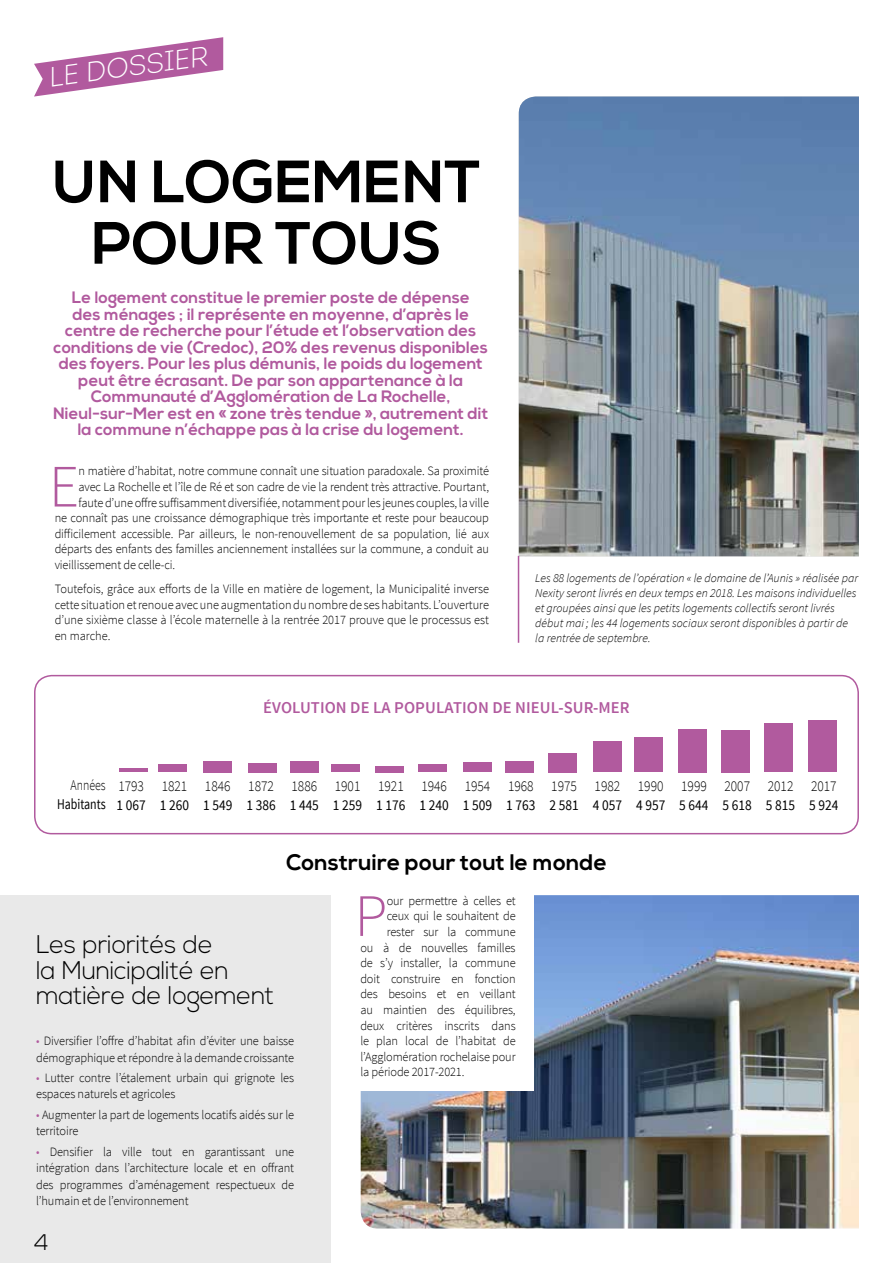
<style>
.page{position:relative;width:893px;height:1263px;background:#fff}
.page>*{position:absolute;margin:0;border:0;box-sizing:border-box;transform-origin:0 0}
.t1{font:300 60.15px "Source Sans Pro";color:#b15a9e}
.t2{font:700 59.55px/61.5px "Nexa";color:#000;text-align:center}
.t3{font:27.6px "Intro Light Alt";color:#fff}
.t4{font:300 25.5px/25.5px "Nexa";letter-spacing:-.01em;color:#000}
.t5{font:700 22.5px "Nexa";letter-spacing:.005em;color:#000}
.t6{font:300 22.5px "Nexa";color:#000}
.t7{font:700 16.5px/16.5px "Nexa";letter-spacing:.005em;color:#b15a9e;text-align:center}
.t8{font:600 16.5px "Source Sans Pro";letter-spacing:.005em;color:#b15a9e}
.t9{font:300 14.85px "Source Sans Pro";color:#000;scale:.9 1}
.t10{font:14.85px "Source Sans Pro";color:#000;scale:.9 1}
.t11{font:14.85px "Source Sans Pro";color:#000;scale:.8 1}
.t12{font:300 14.85px "Source Sans Pro";color:#000;scale:.8 1}
.t13{font:300 12.75px/16.5px "Source Sans Pro";letter-spacing:-.01em;color:#000}
.t14{font:italic 300 12px/15px "Source Sans Pro";color:#000}
.s1{color:#b15a9e}
</style>
<div class="page">
<div style="left:34px;top:675px;width:825px;height:159px;border:2px solid #b15a9e;border-radius:17px"></div>
<div style="left:0;top:895px;width:330px;height:367px;background:#e9e9e9"></div>
<img style="left:519px;top:97px;width:340px;height:459px">
<svg style="left:34px;top:37px;width:189px;height:60px"></svg>
<img style="left:361px;top:895px;width:498px;height:333px">
<div style="left:343px;top:884px;width:190px;height:207px;background:#fff"></div>
<hr style="left:119px;top:768px;width:28px;height:4px;background:#b15a9e">
<div style="left:375px;top:766px;width:28px;height:6px;background:#b15a9e"></div>
<div style="left:159px;top:764px;width:28px;height:8px;background:#b15a9e"></div>
<div style="left:332px;top:764px;width:28px;height:8px;background:#b15a9e"></div>
<div style="left:418px;top:764px;width:29px;height:8px;background:#b15a9e"></div>
<div style="left:203px;top:761px;width:28px;height:11px;background:#b15a9e"></div>
<div style="left:463px;top:763px;width:29px;height:9px;background:#b15a9e"></div>
<div style="left:505px;top:761px;width:28px;height:11px;background:#b15a9e"></div>
<div style="left:548px;top:753px;width:28px;height:19px;background:#b15a9e"></div>
<div style="left:593px;top:742px;width:28px;height:30px;background:#b15a9e"></div>
<div style="left:635px;top:737px;width:28px;height:35px;background:#b15a9e"></div>
<div style="left:678px;top:729px;width:28px;height:43px;background:#b15a9e"></div>
<div style="left:721px;top:730px;width:29px;height:42px;background:#b15a9e"></div>
<div style="left:765px;top:723px;width:28px;height:49px;background:#b15a9e"></div>
<div style="left:808px;top:720px;width:28px;height:52px;background:#b15a9e"></div>
<div style="left:248px;top:763px;width:29px;height:9px;background:#b15a9e"></div>
<div style="left:290px;top:761px;width:28px;height:11px;background:#b15a9e"></div>
<hr style="left:518px;top:556px;width:1px;height:87px;background:#b15a9e">
<h3 class="t3" style="left:46px;top:61px;width:162px;rotate:-8deg">LE DOSSIER</h3>
<h2 class="t2" style="left:53px;top:153px;width:430px">UN LOGEMENT<br>POUR TOUS</h2>
<p class="t7" style="left:53px;top:290px;width:437px">Le logement constitue le premier poste de dépense<br>des ménages ; il représente en moyenne, d’après le centre de recherche pour l’étude et l’observation des conditions de vie (Credoc), 20% des revenus disponibles des foyers. Pour les plus démunis, le poids du logement peut être écrasant. De par son appartenance à la Communauté d’Agglomération de La Rochelle, Nieul-sur-Mer est en « zone très tendue », autrement dit la commune n’échappe pas à la crise du logement.</p>
<h1 class="t1" style="left:49px;top:450px;width:32px">E</h1>
<p class="t13" style="left:78px;top:463px;width:412px">n matière d’habitat, notre commune connaît une situation paradoxale. Sa proximité</p>
<p class="t13" style="left:78px;top:478px;width:412px">avec La Rochelle et l’île de Ré et son cadre de vie la rendent très attractive. Pourtant,</p>
<p class="t13" style="left:78px;top:494px;width:412px">faute d’une offre suffisamment diversifiée, notamment pour les jeunes couples, la ville</p>
<p class="t13" style="left:55px;top:510px;width:436px">ne connaît pas une croissance démographique très importante et reste pour beaucoup</p>
<p class="t13" style="left:55px;top:525px;width:436px">difficilement accessible. Par ailleurs, le non-renouvellement de sa population, lié aux</p>
<p class="t13" style="left:55px;top:541px;width:436px">départs des enfants des familles anciennement installées sur la commune, a conduit au</p>
<p class="t13" style="left:55px;top:556px;width:122px">vieillissement de celle-ci.</p>
<p class="t13" style="left:55px;top:581px;width:436px;line-height:15.6px;text-align:justify">Toutefois, grâce aux efforts de la Ville en matière de logement, la Municipalité inverse cette situation et renoue avec une augmentation du nombre de ses habitants. L’ouverture d’une sixième classe à l’école maternelle à la rentrée 2017 prouve que le processus est en marche.</p>
<p class="t14" style="left:535px;top:570px;width:324px">Les 88 logements de l’opération « le domaine de l’Aunis » réalisée par Nexity seront livrés en deux temps en 2018. Les maisons individuelles et groupées ainsi que les petits logements collectifs seront livrés début mai ; les 44 logements sociaux seront disponibles à partir de la rentrée de septembre.</p>
<p class="t8" style="left:263px;top:697px;width:368px">ÉVOLUTION DE LA POPULATION DE NIEUL-SUR-MER</p>
<p class="t12" style="left:71px;top:776px;width:46px">Années</p>
<p class="t11" style="left:57px;top:795px;width:62px">Habitants</p>
<p class="t9" style="left:118px;top:777px;width:800px">1793 1821 1846 1872 1886 1901 1921 1946 1954 1968 1975 1982 1990 1999 2007 2012 2017</p>
<p class="t10" style="left:116px;top:796px;width:804px">1 067 1 260 1 549 1 386 1 445 1 259 1 176 1 240 1 509 1 763 2 581 4 057 4 957 5 644 5 618 5 815 5 924</p>
<h3 class="t5" style="left:286px;top:850px;width:322px">Construire pour tout le monde</h3>
<h3 class="t4" style="left:36px;top:933px;width:240px">Les priorités de<br>la Municipalité en matière de logement</h3>
<p class="t13" style="left:36px;top:1033px;width:259px"><span class="s1">•</span> Diversifier l’offre d’habitat afin d’éviter une baisse démographique et répondre à la demande croissante</p>
<p class="t13" style="left:36px;top:1069px;width:259px"><span class="s1">•</span> Lutter contre l’étalement urbain qui grignote les espaces naturels et agricoles</p>
<p class="t13" style="left:36px;top:1106px;width:259px"><span class="s1">•</span> Augmenter la part de logements locatifs aidés sur le territoire</p>
<p class="t13" style="left:36px;top:1143px;width:259px;text-align:justify"><span class="s1">•</span> Densifier la ville tout en garantissant une intégration dans l’architecture locale et en offrant des programmes d’aménagement respectueux de l’humain et de l’environnement</p>
<h3 class="t6" style="left:34px;top:1229px;width:16px">4</h3>
<h1 class="t1" style="left:355px;top:879px;width:34px">P</h1>
<p class="t13" style="left:387px;top:892px;width:130px">our permettre à celles et</p>
<p class="t13" style="left:387px;top:908px;width:130px">ceux qui le souhaitent de</p>
<p class="t13" style="left:387px;top:923px;width:130px">rester sur la commune</p>
<p class="t13" style="left:360px;top:939px;width:157px">ou à de nouvelles familles</p>
<p class="t13" style="left:360px;top:955px;width:157px">de s’y installer, la commune</p>
<p class="t13" style="left:360px;top:970px;width:157px">doit construire en fonction</p>
<p class="t13" style="left:360px;top:986px;width:157px">des besoins et en veillant</p>
<p class="t13" style="left:360px;top:1001px;width:157px">au maintien des équilibres,</p>
<p class="t13" style="left:360px;top:1017px;width:157px">deux critères inscrits dans</p>
<p class="t13" style="left:360px;top:1033px;width:157px">le plan local de l’habitat de</p>
<p class="t13" style="left:360px;top:1048px;width:157px">l’Agglomération rochelaise pour</p>
<p class="t13" style="left:360px;top:1064px;width:106px">la période 2017-2021.</p>
</div>
